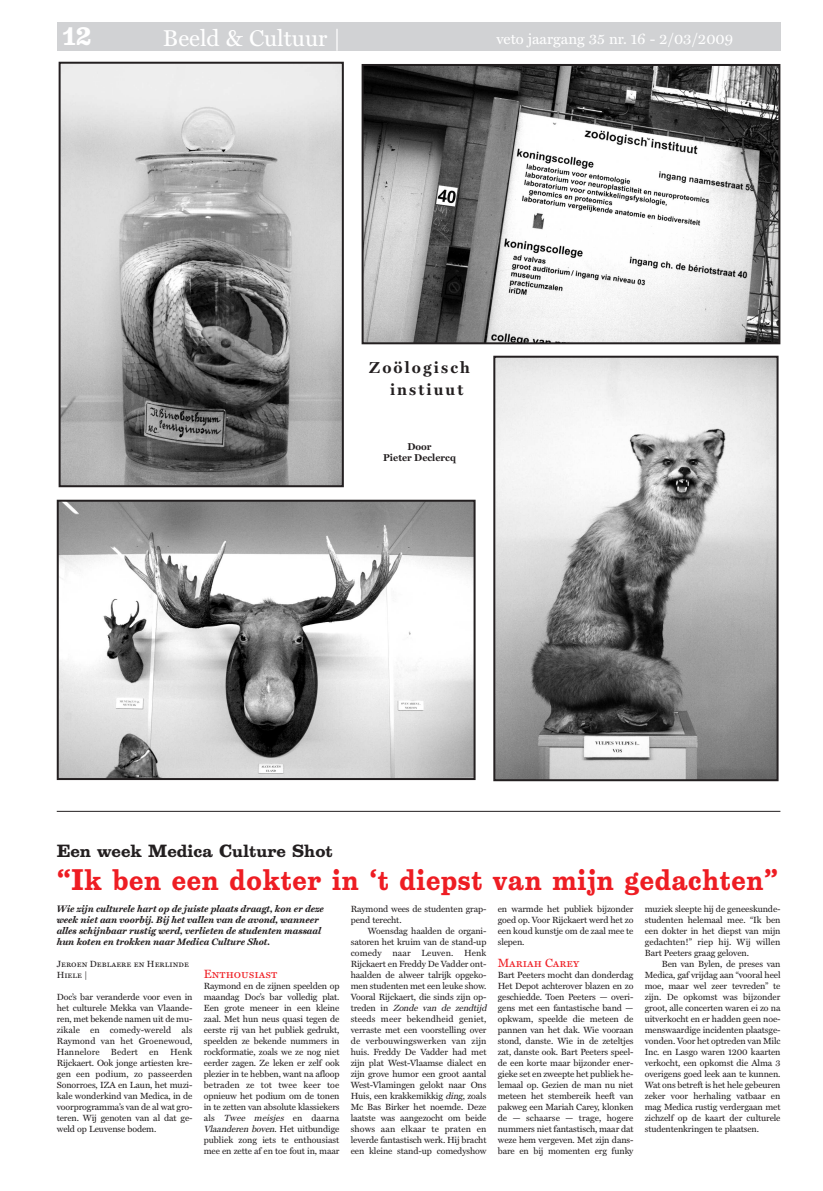
<style>
.page{position:relative;width:823px;height:1191px;background:#fff}
.page>*{position:absolute;margin:0;border:0;box-sizing:border-box;transform-origin:0 0}
.t1{font:700 27px "Belizio";letter-spacing:.03em;color:#ee1d23;scale:.9 1}
.t2{font:23px "Miller Text";color:#fff}
.t3{font:700 23px "Belizio";color:#fff}
.t4{font:700 16px "Belizio";color:#231f20}
.t5{font:700 16px/22px "Miller Text";letter-spacing:.13em;color:#231f20}
.t6{font:15px "Miller Text";color:#fff}
.t7{font:12px "Miller Text Roman SC";color:#ee1d23}
.t8{font:700 10px/11px "Miller Text";color:#231f20;text-align:center}
.t9{font:italic 700 9.5px/11px "Miller Text";color:#231f20}
.t10{font:9px/11px "Miller Text";letter-spacing:-.01em;color:#231f20;text-align:justify}
.t11{font:9px/11px "Miller Text Roman SC";color:#231f20}
.s1{font-style:italic}
</style>
<div class="page">
<div style="left:57px;top:22px;width:723px;height:29px;background:#d1d2d4"></div>
<img style="left:62px;top:65px;width:278px;height:419px">
<div style="left:59px;top:62px;width:284px;height:425px;border:2px solid #231f20"></div>
<img style="left:60px;top:503px;width:412px;height:274px">
<div style="left:57px;top:500px;width:418px;height:280px;border:2px solid #231f20"></div>
<img style="left:496px;top:359px;width:279px;height:419px">
<div style="left:493px;top:356px;width:285px;height:425px;border:2px solid #231f20"></div>
<img style="left:364px;top:67px;width:413px;height:274px">
<div style="left:361px;top:64px;width:419px;height:280px;border:2px solid #231f20"></div>
<hr style="left:57px;top:811px;width:723px;height:1px;background:#231f20">
<h2 class="t3" style="left:62px;top:23px;width:30px">12</h2>
<h2 class="t2" style="left:163px;top:24px;width:179px">Beeld &amp; Cultuur |</h2>
<h3 class="t6" style="left:496px;top:30px;width:238px">veto jaargang 35 nr. 16 - 2/03/2009</h3>
<h3 class="t5" style="left:390px;top:356px;width:81px;text-indent:-21px">Zoölogisch instiuut</h3>
<p class="t8" style="left:383px;top:441px;width:74px">Door<br>Pieter Declercq</p>
<h3 class="t4" style="left:57px;top:842px;width:277px">Een week Medica Culture Shot</h3>
<h1 class="t1" style="left:57px;top:864px;width:802px">“Ik ben een dokter in ‘t diepst van mijn gedachten”</h1>
<p class="t9" style="left:57px;top:903px;width:268px">Wie zijn culturele hart op de juiste plaats draagt, kon er deze week niet aan voorbij. Bij het vallen van de avond, wanneer alles schijnbaar rustig werd, verlieten de studenten massaal hun koten en trokken naar Medica Culture Shot.</p>
<p class="t10" style="left:350px;top:903px;width:137px">Raymond wees de studenten grap&shy;pend terecht.</p>
<p class="t10" style="left:350px;top:925px;width:139px;text-align:left;text-indent:17px">Woensdag haalden de organi&shy;satoren het kruim van de stand-up comedy naar Leuven. Henk<br>Rijckaert en Freddy De Vadder ont&shy;haalden de alweer talrijk opgeko&shy;men studenten met een leuke show.<br>Vooral Rijckaert, die sinds zijn op&shy;t r e d e n i n <span class="s1">Zonde van de zendtijd </span>steeds meer bekendheid geniet, verraste met een voorstelling over de verbouwingswerken van zijn huis. Freddy De Vadder had met zijn plat West-Vlaamse dialect en zijn grove humor een groot aantal<br>West-Vlamingen gelokt naar Ons<br>Huis, een krakkemikkig <span class="s1">ding</span>, zoals<br>Mc Bas Birker het noemde. Deze laatste was aangezocht om beide shows aan elkaar te praten en leverde fantastisch werk. Hij bracht een kleine stand-up comedyshow</p>
<p class="t10" style="left:497px;top:903px;width:137px">en warmde het publiek bijzonder goed op. Voor Rijckaert werd het zo een koud kunstje om de zaal mee te slepen.</p>
<h3 class="t7" style="left:497px;top:955px;width:83px">Mariah Carey</h3>
<p class="t10" style="left:497px;top:969px;width:137px">Bart Peeters mocht dan donderdag Het Depot achterover blazen en zo geschiedde. Toen Peeters — overi&shy;gens met een fantastische band — opkwam, speelde die meteen de pannen van het dak. Wie vooraan stond, danste. Wie in de zeteltjes zat, danste ook. Bart Peeters speel&shy;de een korte maar bijzonder ener&shy;gieke set en zweepte het publiek he&shy;lemaal op. Gezien de man nu niet meteen het stembereik heeft van pakweg een Mariah Carey, klonken de — schaarse — trage, hogere nummers niet fantastisch, maar dat weze hem vergeven. Met zijn dans&shy;bare en bij momenten erg funky</p>
<p class="t10" style="left:644px;top:903px;width:137px">muziek sleepte hij de geneeskunde&shy;studenten helemaal mee. “Ik ben een dokter in het diepst van mijn gedachten!” riep hij. Wij willen Bart Peeters graag geloven.</p>
<p class="t10" style="left:644px;top:958px;width:137px;text-indent:17px">Ben van Bylen, de preses van Medica, gaf vrijdag aan “vooral heel moe, maar wel zeer tevreden” te zijn. De opkomst was bijzonder groot, alle concerten waren ei zo na uitverkocht en er hadden geen noe&shy;menswaardige incidenten plaatsge&shy;vonden. Voor het optreden van Milc Inc. en Lasgo waren 1200 kaarten verkocht, een opkomst die Alma 3 overigens goed leek aan te kunnen.<br>Wat ons betreft is het hele gebeuren zeker voor herhaling vatbaar en mag Medica rustig verdergaan met zichzelf op de kaart der culturele studentenkringen te plaatsen.</p>
<p class="t11" style="left:57px;top:958px;width:134px">Jeroen Deblaere en Herlinde<br>Hiele |</p>
<p class="t10" style="left:57px;top:991px;width:137px">Doc’s bar veranderde voor even in het culturele Mekka van Vlaande&shy;ren, met bekende namen uit de mu&shy;zikale en comedy-wereld als Raymond van het Groenewoud, Hannelore Bedert en Henk Rijckaert. Ook jonge artiesten kre&shy;gen een podium, zo passeerden Sonorroes, IZA en Laun, het muzi&shy;kale wonderkind van Medica, in de voorprogramma’s van de al wat gro&shy;teren. Wij genoten van al dat ge&shy;weld op Leuvense bodem.</p>
<h3 class="t7" style="left:204px;top:966px;width:75px">Enthousiast</h3>
<p class="t10" style="left:204px;top:980px;width:137px">Raymond en de zijnen speelden op maandag Doc’s bar volledig plat.<br>Een grote meneer in een kleine zaal. Met hun neus quasi tegen de eerste rij van het publiek gedrukt, speelden ze bekende nummers in rockformatie, zoals we ze nog niet eerder zagen. Ze leken er zelf ook plezier in te hebben, want na afloop betraden ze tot twee keer toe opnieuw het podium om de tonen in te zetten van absolute klassiekers als <span class="s1">Twee meisjes</span> en daarna <span class="s1">Vlaanderen boven</span>. Het uitbundige publiek zong iets te enthousiast mee en zette af en toe fout in, maar</p>
</div>
